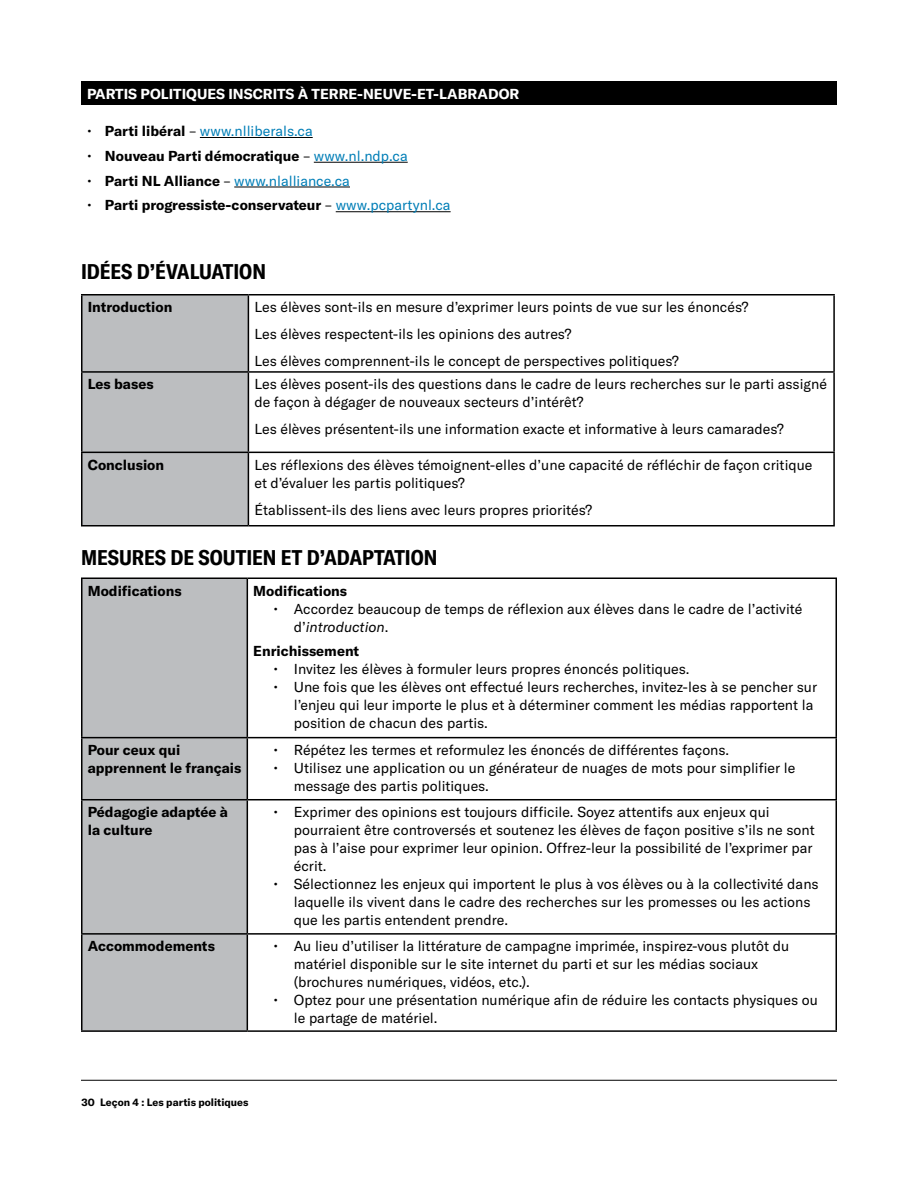
<style>
.page{position:relative;width:918px;height:1188px;background:#fff}
.page>*{position:absolute;margin:0;border:0;box-sizing:border-box;transform-origin:0 0}
.t1{font:700 condensed 21px "GT America";color:#000}
.t2{font:14.25px/18px "GT America";color:#000}
.t3{font:700 14.25px/18px "GT America";color:#000}
.t4{font:14.25px "GT America";color:#007eb7}
.t5{font:700 14.25px "GT America";color:#fff}
.t6{font:700 10.5px "GT America";color:#000}
.s1{color:#000}
.s2{font-weight:700;color:#000}
.s3{font-weight:400}
.s4{font-weight:400;color:#007eb7}
.s5{font-style:italic}
</style>
<div class="page">
<hr style="left:81px;top:1080px;width:756px;height:1px;background:#000">
<div style="left:82px;top:296px;width:166px;height:229px;background:#bcbec0"></div>
<hr style="left:248px;top:294px;width:587px;height:2px;background:#000">
<hr style="left:833px;top:296px;width:2px;height:75px;background:#000">
<hr style="left:248px;top:371px;width:587px;height:2px;background:#000">
<hr style="left:833px;top:373px;width:2px;height:79px;background:#000">
<hr style="left:248px;top:452px;width:587px;height:1px;background:#000">
<hr style="left:833px;top:453px;width:2px;height:72px;background:#000">
<hr style="left:248px;top:525px;width:587px;height:1px;background:#000">
<hr style="left:81px;top:294px;width:167px;height:2px;background:#000">
<hr style="left:81px;top:296px;width:1px;height:75px;background:#000">
<hr style="left:248px;top:296px;width:1px;height:75px;background:#000">
<hr style="left:81px;top:371px;width:167px;height:2px;background:#000">
<hr style="left:81px;top:373px;width:1px;height:79px;background:#000">
<hr style="left:248px;top:373px;width:1px;height:79px;background:#000">
<hr style="left:81px;top:452px;width:167px;height:1px;background:#000">
<hr style="left:81px;top:453px;width:1px;height:72px;background:#000">
<hr style="left:248px;top:453px;width:1px;height:72px;background:#000">
<hr style="left:81px;top:525px;width:167px;height:1px;background:#000">
<div style="left:82px;top:579px;width:165px;height:451px;background:#bcbec0"></div>
<hr style="left:81px;top:578px;width:166px;height:1px;background:#000">
<hr style="left:81px;top:579px;width:1px;height:158px;background:#000">
<hr style="left:247px;top:578px;width:590px;height:1px;background:#000">
<hr style="left:247px;top:579px;width:1px;height:158px;background:#000">
<hr style="left:836px;top:579px;width:1px;height:158px;background:#000">
<hr style="left:81px;top:737px;width:166px;height:1px;background:#000">
<hr style="left:81px;top:738px;width:1px;height:61px;background:#000">
<hr style="left:247px;top:737px;width:590px;height:1px;background:#000">
<hr style="left:247px;top:738px;width:1px;height:61px;background:#000">
<hr style="left:836px;top:738px;width:1px;height:61px;background:#000">
<hr style="left:81px;top:799px;width:166px;height:1px;background:#000">
<hr style="left:81px;top:800px;width:1px;height:133px;background:#000">
<hr style="left:247px;top:799px;width:590px;height:1px;background:#000">
<hr style="left:247px;top:800px;width:1px;height:133px;background:#000">
<hr style="left:836px;top:800px;width:1px;height:133px;background:#000">
<hr style="left:81px;top:933px;width:166px;height:2px;background:#000">
<hr style="left:81px;top:935px;width:1px;height:95px;background:#000">
<hr style="left:247px;top:933px;width:590px;height:2px;background:#000">
<hr style="left:247px;top:935px;width:1px;height:95px;background:#000">
<hr style="left:836px;top:935px;width:1px;height:95px;background:#000">
<hr style="left:81px;top:1030px;width:166px;height:2px;background:#000">
<hr style="left:247px;top:1030px;width:590px;height:2px;background:#000">
<div style="left:81px;top:82px;width:756px;height:23px;background:#000"></div>
<hr style="left:81px;top:81px;width:756px;height:1px;background:#000">
<hr style="left:200px;top:137px;width:113px;height:1px;background:#000">
<hr style="left:314px;top:162px;width:94px;height:1px;background:#000">
<hr style="left:234px;top:187px;width:116px;height:1px;background:#000">
<hr style="left:336px;top:211px;width:115px;height:1px;background:#000">
<p class="t5" style="left:87px;top:85px;width:434px">PARTIS POLITIQUES INSCRITS À TERRE-NEUVE-ET-LABRADOR</p>
<p class="t4" style="left:87px;top:123px;width:227px"><span class="s1">•</span> <span class="s2">Parti libéral</span> <span class="s1">–</span> www.nlliberals.ca</p>
<p class="t3" style="left:87px;top:147px;width:322px"><span class="s3">•</span> Nouveau Parti démocratique <span class="s3">–</span> <span class="s4">www.nl.ndp.ca</span></p>
<p class="t4" style="left:87px;top:172px;width:264px"><span class="s1">•</span> <span class="s2">Parti NL Alliance</span> <span class="s1">–</span> www.nlalliance.ca</p>
<p class="t3" style="left:87px;top:196px;width:365px"><span class="s3">•</span> Parti progressiste-conservateur <span class="s3">–</span> <span class="s4">www.pcpartynl.ca</span></p>
<h1 class="t1" style="left:81px;top:259px;width:187px">IDÉES D’ÉVALUATION</h1>
<p class="t3" style="left:88px;top:298px;width:86px">Introduction</p>
<p class="t2" style="left:254px;top:293px;width:496px;line-height:27px">Les élèves sont-ils en mesure d’exprimer leurs points de vue sur les énoncés?<br>Les élèves respectent-ils les opinions des autres?<br>Les élèves comprennent-ils le concept de perspectives politiques?</p>
<p class="t3" style="left:88px;top:375px;width:67px">Les bases</p>
<p class="t2" style="left:254px;top:375px;width:574px">Les élèves posent-ils des questions dans le cadre de leurs recherches sur le parti assigné de façon à dégager de nouveaux secteurs d’intérêt?</p>
<p class="t2" style="left:254px;top:420px;width:531px">Les élèves présentent-ils une information exacte et informative à leurs camarades?</p>
<p class="t3" style="left:88px;top:455px;width:78px">Conclusion</p>
<p class="t2" style="left:254px;top:456px;width:560px">Les réflexions des élèves témoignent-elles d’une capacité de réfléchir de façon critique et d’évaluer les partis politiques?</p>
<p class="t2" style="left:254px;top:501px;width:339px">Établissent-ils des liens avec leurs propres priorités?</p>
<h1 class="t1" style="left:81px;top:544px;width:358px">MESURES DE SOUTIEN ET D’ADAPTATION</h1>
<p class="t3" style="left:88px;top:581px;width:95px">Modifications</p>
<p class="t3" style="left:253px;top:581px;width:95px">Modifications</p>
<p class="t2" style="left:294px;top:600px;width:510px;text-indent:-20px">• Accordez beaucoup de temps de réflexion aux élèves dans le cadre de l’activité d’<span class="s5">introduction</span>.</p>
<p class="t3" style="left:253px;top:642px;width:107px">Enrichissement</p>
<p class="t2" style="left:274px;top:660px;width:418px">• Invitez les élèves à formuler leurs propres énoncés politiques.</p>
<p class="t2" style="left:294px;top:678px;width:525px;text-indent:-20px">• Une fois que les élèves ont effectué leurs recherches, invitez-les à se pencher sur l’enjeu qui leur importe le plus et à déterminer comment les médias rapportent la position de chacun des partis.</p>
<p class="t3" style="left:88px;top:741px;width:155px">Pour ceux qui apprennent le français</p>
<p class="t2" style="left:274px;top:741px;width:457px">• Répétez les termes et reformulez les énoncés de différentes façons.</p>
<p class="t2" style="left:294px;top:759px;width:503px;text-indent:-20px">• Utilisez une application ou un générateur de nuages de mots pour simplifier le message des partis politiques.</p>
<p class="t3" style="left:88px;top:803px;width:142px">Pédagogie adaptée à la culture</p>
<p class="t2" style="left:294px;top:803px;width:522px;text-indent:-20px">• Exprimer des opinions est toujours difficile. Soyez attentifs aux enjeux qui pourraient être controversés et soutenez les élèves de façon positive s’ils ne sont pas à l’aise pour exprimer leur opinion. Offrez-leur la possibilité de l’exprimer par écrit.</p>
<p class="t2" style="left:294px;top:875px;width:526px;text-indent:-20px">• Sélectionnez les enjeux qui importent le plus à vos élèves ou à la collectivité dans laquelle ils vivent dans le cadre des recherches sur les promesses ou les actions que les partis entendent prendre.</p>
<p class="t3" style="left:88px;top:937px;width:129px">Accommodements</p>
<p class="t2" style="left:294px;top:937px;width:497px;text-indent:-20px">• Au lieu d’utiliser la littérature de campagne imprimée, inspirez-vous plutôt du matériel disponible sur le site internet du parti et sur les médias sociaux (brochures numériques, vidéos, etc.).</p>
<p class="t2" style="left:294px;top:991px;width:526px;text-indent:-20px">• Optez pour une présentation numérique afin de réduire les contacts physiques ou le partage de matériel.</p>
<p class="t6" style="left:82px;top:1096px;width:168px">30 Leçon 4 : Les partis politiques</p>
</div>
